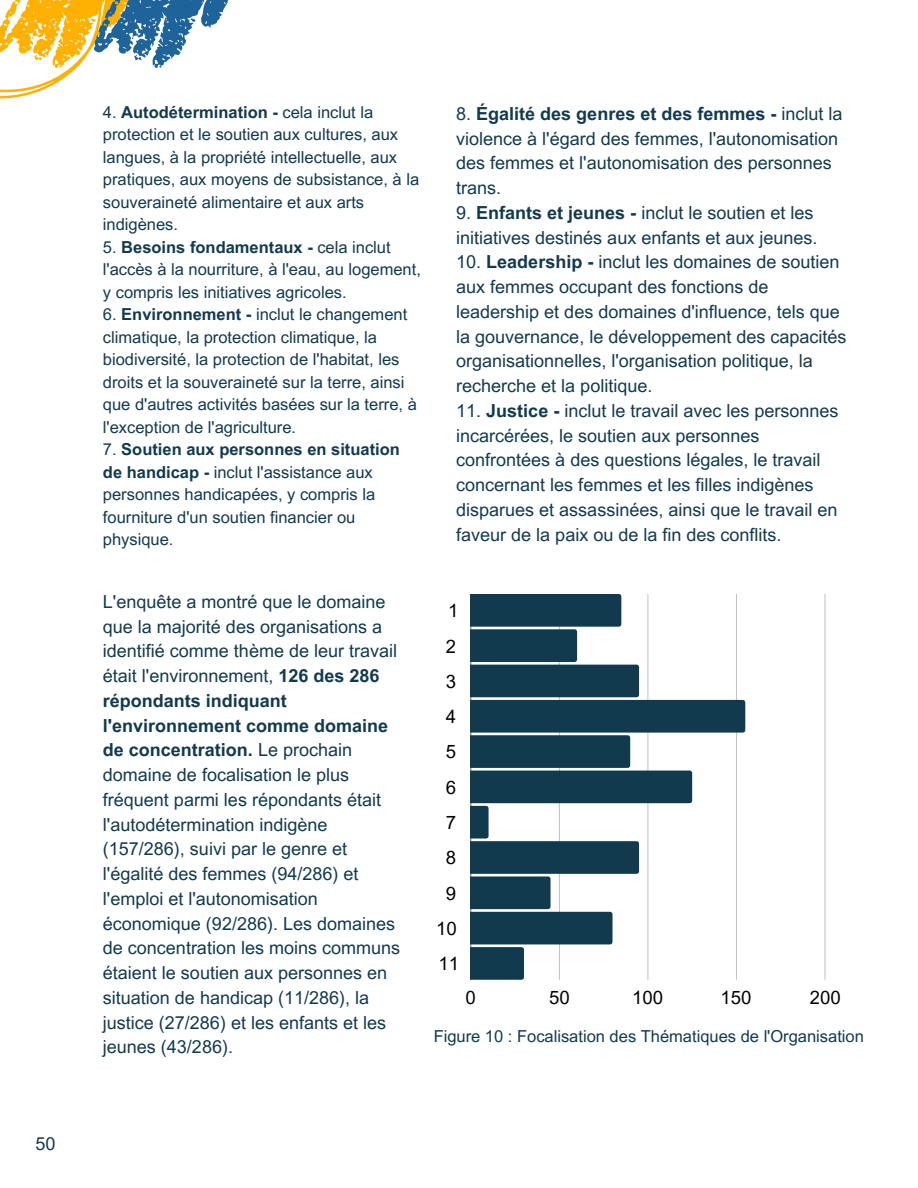
<style>
.page{position:relative;width:918px;height:1188px;background:#fff}
.page>*{position:absolute;margin:0;border:0;box-sizing:border-box;transform-origin:0 0}
.t1{font:18.6px/35.2px "Arial MT Pro";color:#000;text-align:right}
.t2{font:18px/24.8px "Arial MT Pro";color:#113a4e}
.t3{font:16.5px/22.5px "Arial MT Pro";color:#113a4e}
.s1{font-weight:700}
</style>
<div class="page">
<svg style="left:0;top:0;width:228px;height:99px"></svg>
<hr style="left:470px;top:594px;width:1px;height:386px;background:#000;opacity:.6">
<hr style="left:825px;top:594px;width:1px;height:386px;background:#e1e1e1">
<svg style="left:471px;top:594px;width:274px;height:386px"></svg>
<p class="t2" style="left:36px;top:1134px;width:22px">50</p>
<p class="t3" style="left:103px;top:103px;width:318px">4. <span class="s1">Autodétermination -</span> cela inclut la protection et le soutien aux cultures, aux langues, à la propriété intellectuelle, aux pratiques, aux moyens de subsistance, à la souveraineté alimentaire et aux arts indigènes.</p>
<p class="t3" style="left:103px;top:238px;width:319px">5. <span class="s1">Besoins fondamentaux -</span> cela inclut l'accès à la nourriture, à l'eau, au logement, y compris les initiatives agricoles.</p>
<p class="t3" style="left:103px;top:305px;width:315px">6. <span class="s1">Environnement -</span> inclut le changement climatique, la protection climatique, la biodiversité, la protection de l'habitat, les droits et la souveraineté sur la terre, ainsi que d'autres activités basées sur la terre, à l'exception de l'agriculture.</p>
<p class="t3" style="left:103px;top:440px;width:298px">7. <span class="s1">Soutien aux personnes en situation de handicap -</span> inclut l'assistance aux personnes handicapées, y compris la fourniture d'un soutien financier ou physique.</p>
<p class="t2" style="left:456px;top:103px;width:388px">8. <span class="s1">Égalité des genres et des femmes -</span> inclut la violence à l'égard des femmes, l'autonomisation des femmes et l'autonomisation des personnes trans.</p>
<p class="t2" style="left:456px;top:202px;width:363px">9. <span class="s1">Enfants et jeunes -</span> inclut le soutien et les initiatives destinés aux enfants et aux jeunes.</p>
<p class="t2" style="left:456px;top:252px;width:392px">10. <span class="s1">Leadership -</span> inclut les domaines de soutien aux femmes occupant des fonctions de leadership et des domaines d'influence, tels que la gouvernance, le développement des capacités organisationnelles, l'organisation politique, la recherche et la politique.</p>
<p class="t2" style="left:456px;top:400px;width:384px">11. <span class="s1">Justice -</span> inclut le travail avec les personnes incarcérées, le soutien aux personnes confrontées à des questions légales, le travail concernant les femmes et les filles indigènes disparues et assassinées, ainsi que le travail en faveur de la paix ou de la fin des conflits.</p>
<h1 class="t2" style="left:103px;top:592px;width:299px">L'enquête a montré que le domaine que la majorité des organisations a identifié comme thème de leur travail était l'environnement, <span class="s1">126 des 286 répondants indiquant l'environnement comme domaine de concentration.</span> Le prochain domaine de focalisation le plus fréquent parmi les répondants était l'autodétermination indigène (157/286), suivi par le genre et l'égalité des femmes (94/286) et l'emploi et l'autonomisation économique (92/286). Les domaines de concentration les moins communs étaient le soutien aux personnes en situation de handicap (11/286), la justice (27/286) et les enfants et les jeunes (43/286).</h1>
<p class="t1" style="left:436px;top:595px;width:24px">1<br>2<br>3<br>4<br>5<br>6<br>7<br>8<br>9<br>10<br>11</p>
<p class="t1" style="left:465px;top:982px;width:12px">0</p>
<p class="t1" style="left:549px;top:982px;width:22px">50</p>
<p class="t1" style="left:632px;top:982px;width:32px">100</p>
<p class="t1" style="left:721px;top:982px;width:32px">150</p>
<p class="t1" style="left:810px;top:982px;width:32px">200</p>
<h1 class="t3" style="left:434px;top:1027px;width:432px">Figure 10 : Focalisation des Thématiques de l'Organisation</h1>
</div>
